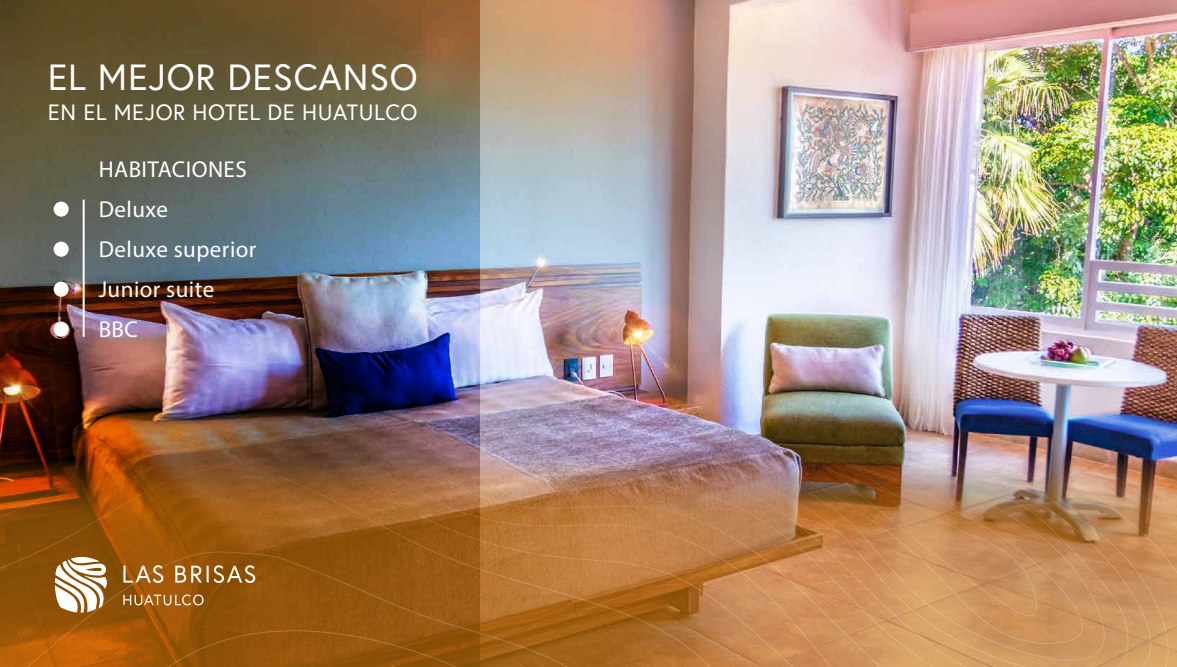
<style>
.page{position:relative;width:1177px;height:667px;background:#fff}
.page>*{position:absolute;margin:0;border:0;box-sizing:border-box;transform-origin:0 0}
.t1{font:36.2px "Europa";letter-spacing:.025em;color:#fff}
.t2{font:23px/40px "Myriad Pro";letter-spacing:.02em;color:#fff}
.t3{font:22px "Europa";letter-spacing:.025em;color:#fff}
</style>
<div class="page">
<img style="left:479px;top:0;width:697px;height:446px">
<img style="left:0;top:0;width:479px;height:666px">
<img style="left:1px;top:446px;width:1175px;height:220px">
<img style="left:542px;top:441px;width:586px;height:225px">
<div style="left:54px;top:201px;width:15px;height:15px;background:#fff;border-radius:50%"></div>
<div style="left:54px;top:241px;width:15px;height:15px;background:#fff;border-radius:50%"></div>
<div style="left:54px;top:281px;width:15px;height:15px;background:#fff;border-radius:50%"></div>
<div style="left:54px;top:321px;width:15px;height:15px;background:#fff;border-radius:50%"></div>
<hr style="left:83px;top:199px;width:2px;height:137px;background:#fff">
<svg style="left:55px;top:556px;width:54px;height:56px"></svg>
<svg style="left:123px;top:565px;width:40px;height:17px"></svg>
<svg style="left:175px;top:565px;width:80px;height:17px"></svg>
<svg style="left:123px;top:594px;width:81px;height:11px"></svg>
<h1 class="t1" style="left:48px;top:54px;width:371px">EL MEJOR DESCANSO</h1>
<p class="t3" style="left:48px;top:98px;width:371px">EN EL MEJOR HOTEL DE HUATULCO</p>
<p class="t2" style="left:99px;top:149px;width:159px">HABITACIONES<br>Deluxe<br>Deluxe superior<br>Junior suite<br>BBC</p>
</div>
